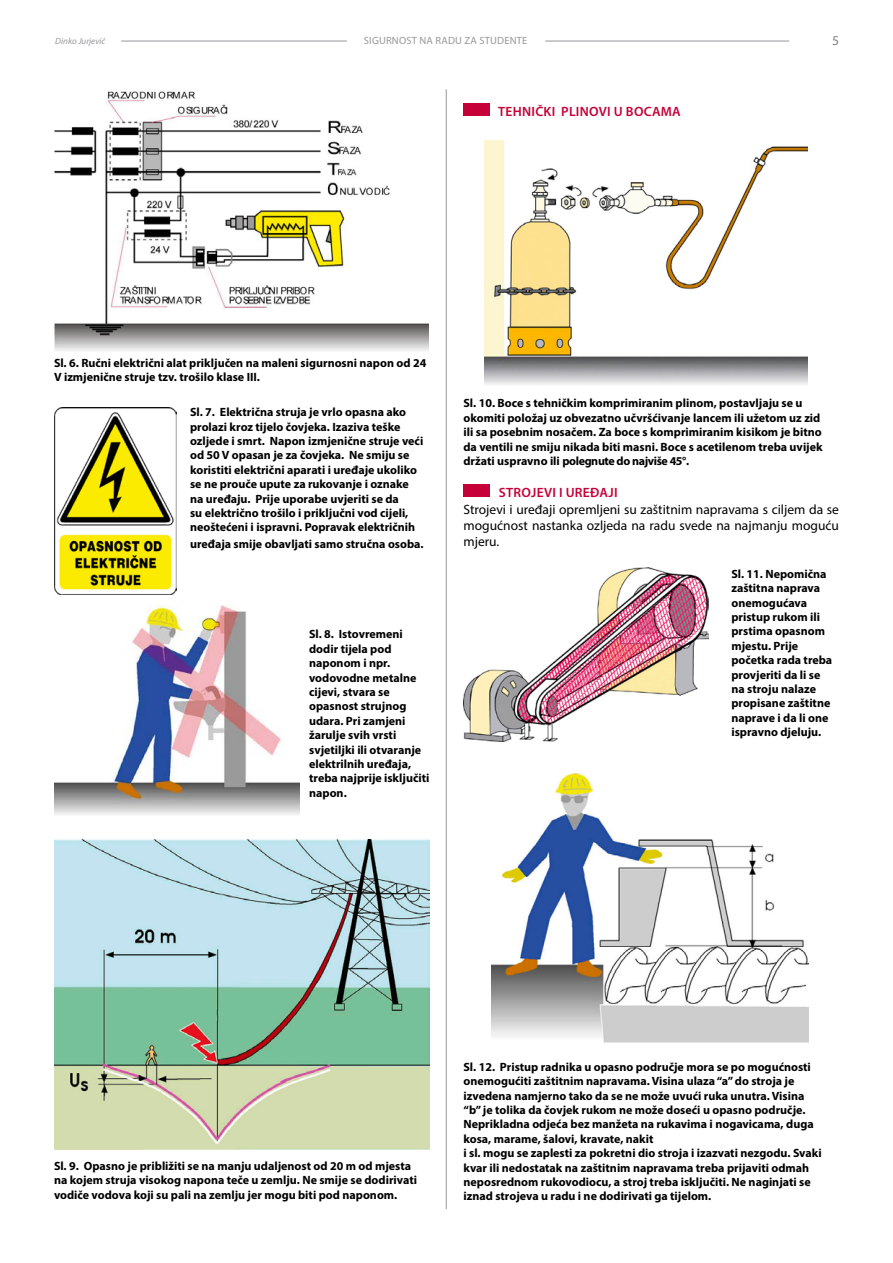
<style>
.page{position:relative;width:893px;height:1263px;background:#fff}
.page>*{position:absolute;margin:0;border:0;box-sizing:border-box;transform-origin:0 0}
.t1{font:13.5px/16.2px "Myriad Pro";color:#000;text-align:justify}
.t2{font:600 13.5px "Myriad Pro";letter-spacing:.02em;color:#c60038}
.t3{font:13.5px "Myriad Pro";color:#818084}
.t4{font:700 12px/14.4px "Myriad Pro";color:#000}
.t5{font:10.5px "Myriad Pro";letter-spacing:.02em;color:#98989c}
.t6{font:italic 9px "Myriad Pro";color:#98989c}
</style>
<div class="page">
<hr style="left:121px;top:41px;width:226px;height:1px;background:#98989c">
<hr style="left:446px;top:89px;width:1px;height:1120px;background:#98989c">
<hr style="left:545px;top:41px;width:244px;height:1px;background:#98989c">
<div style="left:463px;top:103px;width:27px;height:13px;background:#c60038"></div>
<img style="left:485px;top:140px;width:322px;height:245px">
<img style="left:54px;top:839px;width:376px;height:311px">
<img style="left:54px;top:407px;width:123px;height:188px">
<img style="left:54px;top:91px;width:374px;height:260px">
<img style="left:54px;top:605px;width:245px;height:210px">
<img style="left:463px;top:568px;width:245px;height:174px">
<img style="left:492px;top:774px;width:316px;height:269px">
<div style="left:463px;top:485px;width:27px;height:12px;background:#c60038"></div>
<p class="t6" style="left:55px;top:35px;width:52px">Dinko Jurjević</p>
<p class="t5" style="left:364px;top:34px;width:165px">Sigurnost na radu za studente</p>
<p class="t3" style="left:832px;top:32px;width:8px">5</p>
<p class="t2" style="left:498px;top:102px;width:9px">TEHNI</p>
<p class="t2" style="left:535px;top:102px;width:34px">čKI PLIN</p>
<p class="t2" style="left:589px;top:102px;width:74px">OVI U BOCAMA</p>
<p class="t4" style="left:54px;top:355px;width:374px">Sl. 6. Ručni električni alat priključen na maleni sigurnosni napon od 24<br>V izmjenične struje tzv. trošilo klase III.</p>
<p class="t4" style="left:190px;top:404px;width:235px">Sl. 7. Električna struja je vrlo opasna ako prolazi kroz tijelo čovjeka. Izaziva teške ozljede i smrt. Napon izmjenične struje veći od 50 V opasan je za čovjeka. Ne smiju se koristiti električni aparati i uređaje ukoliko se ne prouče upute za rukovanje i oznake na uređaju. Prije uporabe uvjeriti se da<br>su električno trošilo i priključni vod cijeli, neoštećeni i ispravni. Popravak električnih</p>
<p class="t4" style="left:190px;top:536px;width:235px">uređaja smije obavljati samo stručna osoba.</p>
<p class="t4" style="left:309px;top:627px;width:122px">Sl. 8. Istovremeni dodir tijela pod naponom i npr. vodovodne metalne cijevi, stvara se opasnost strujnog udara. Pri zamjeni žarulje svih vrsti svjetiljki ili otvaranje elektrilnih uređaja, treba najprije isključiti napon.</p>
<p class="t4" style="left:463px;top:396px;width:361px">Sl. 10. Boce s tehničkim komprimiranim plinom, postavljaju se u okomiti položaj uz obvezatno učvršćivanje lancem ili užetom uz zid ili sa posebnim nosačem. Za boce s komprimiranim kisikom je bitno da ventili ne smiju nikada biti masni. Boce s acetilenom treba uvijek držati uspravno ili polegnute do najviše 45°.</p>
<p class="t2" style="left:499px;top:484px;width:40px">STROJEVI</p>
<p class="t2" style="left:559px;top:484px;width:48px">IUREÐAJI</p>
<p class="t1" style="left:463px;top:501px;width:377px">Strojevi i uređaji opremljeni su zaštitnim napravama s ciljem da se mogućnost nastanka ozljeda na radu svede na najmanju moguću mjeru.</p>
<p class="t4" style="left:731px;top:566px;width:102px">Sl. 11. Nepomična zaštitna naprava onemogućava pristup rukom ili prstima opasnom mjestu. Prije početka rada treba provjeriti da li se na stroju nalaze propisane zaštitne naprave i da li one ispravno djeluju.</p>
<p class="t4" style="left:54px;top:1158px;width:365px">Sl. 9. Opasno je približiti se na manju udaljenost od 20 m od mjesta na kojem struja visokog napona teče u zemlju. Ne smije se dodirivati vodiče vodova koji su pali na zemlju jer mogu biti pod naponom.</p>
<p class="t4" style="left:463px;top:1059px;width:360px">Sl. 12. Pristup radnika u opasno područje mora se po mogućnosti onemogućiti zaštitnim napravama. Visina ulaza “a” do stroja je izvedena namjerno tako da se ne može uvući ruka unutra. Visina “b” je tolika da čovjek rukom ne može doseći u opasno područje.<br>Neprikladna odjeća bez manžeta na rukavima i nogavicama, duga kosa, marame, šalovi, kravate, nakit<br>i sl. mogu se zaplesti za pokretni dio stroja i izazvati nezgodu. Svaki kvar ili nedostatak na zaštitnim napravama treba prijaviti odmah neposrednom rukovodiocu, a stroj treba isključiti. Ne naginjati se iznad strojeva u radu i ne dodirivati ga tijelom.</p>
</div>
